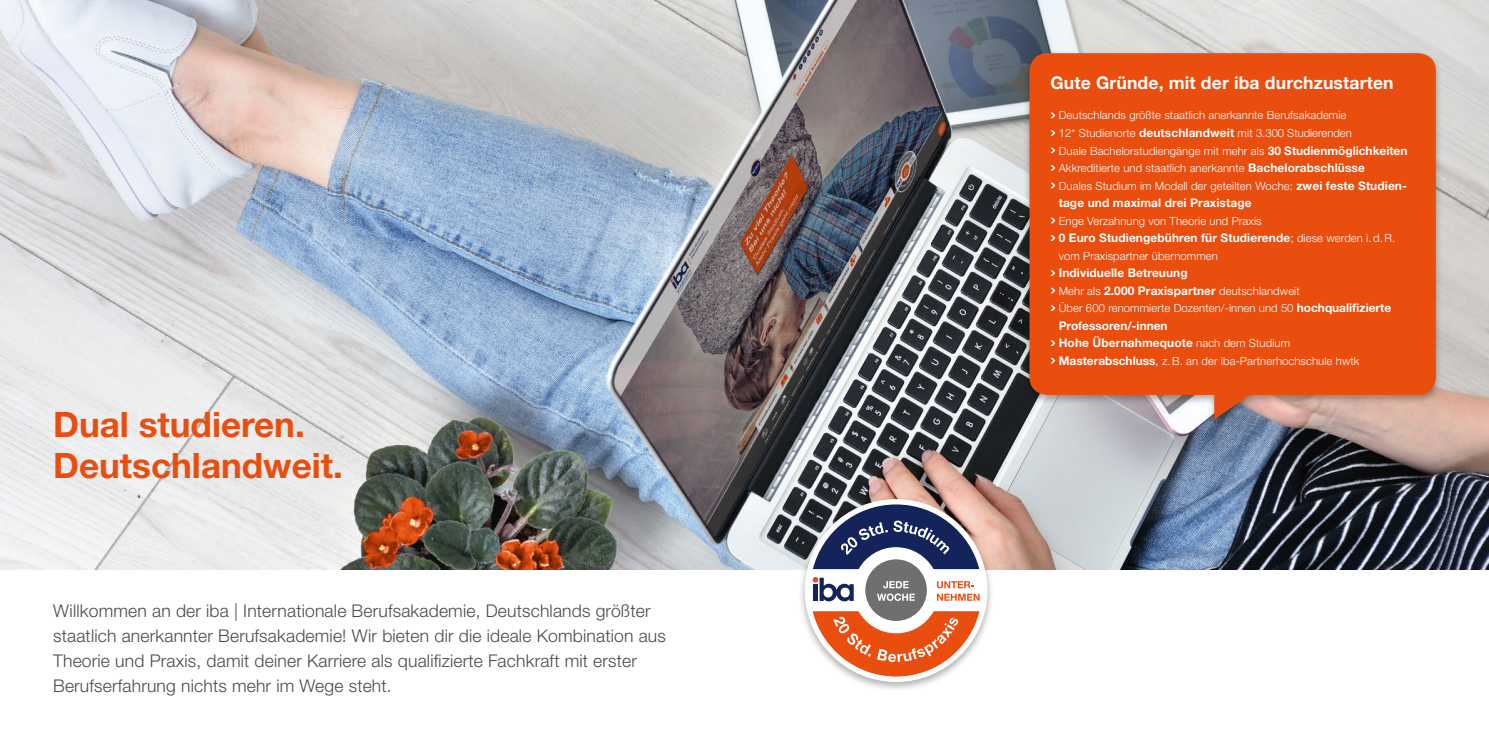
<style>
.page{position:relative;width:1489px;height:745px;background:#fff}
.page>*{position:absolute;margin:0;border:0;box-sizing:border-box;transform-origin:0 0}
.Seitenheadline{font:700 35px "Helvetica Neue LT Std";color:#e94e0f}
.Copy_9_light{font:300 17.5px/25px "Helvetica Neue LT Std";letter-spacing:.01em;color:#4a4a49}
.Copy_9_light-2{font:700 17.5px "Helvetica Neue LT Std";letter-spacing:.01em;color:#fff}
.Copy_9_light-3{font:700 11.88px "Helvetica Neue LT Std";letter-spacing:.01em;color:#fff}
.Copy_9_light-4{font:300 11.25px "Helvetica Neue LT Std";letter-spacing:.01em;color:#fff}
.s1{font-weight:700;font-size:11.88px}
.s2{font-weight:300}
.s3{font-weight:300;font-size:11.25px}
</style>
<div class="page">
<img style="left:0;top:0;width:1488px;height:568px">
<div style="left:797px;top:495px;width:197px;height:197px;background:#000;opacity:.3"></div>
<div style="left:804px;top:498px;width:183px;height:183px;background:#fff;border-radius:50%"></div>
<div style="left:865px;top:559px;width:61px;height:61px;background:#706f6f;border-radius:50%"></div>
<svg style="left:936px;top:581px;width:43px;height:19px"></svg>
<svg style="left:877px;top:581px;width:37px;height:19px"></svg>
<svg style="left:812px;top:610px;width:167px;height:66px"></svg>
<svg style="left:812px;top:504px;width:167px;height:64px"></svg>
<svg style="left:812px;top:577px;width:41px;height:24px"></svg>
<div style="left:1022px;top:50px;width:420px;height:378px;background:#000;opacity:.3"></div>
<div style="left:1029px;top:53px;width:406px;height:366px;background:#e94e0f"></div>
<svg style="left:1050px;top:112px;width:5px;height:6px"></svg>
<svg style="left:1050px;top:130px;width:5px;height:6px"></svg>
<svg style="left:1050px;top:147px;width:5px;height:6px"></svg>
<svg style="left:1050px;top:165px;width:5px;height:6px"></svg>
<svg style="left:1050px;top:182px;width:5px;height:6px"></svg>
<svg style="left:1050px;top:217px;width:5px;height:6px"></svg>
<svg style="left:1050px;top:235px;width:5px;height:6px"></svg>
<svg style="left:1050px;top:270px;width:5px;height:6px"></svg>
<svg style="left:1050px;top:287px;width:5px;height:6px"></svg>
<svg style="left:1050px;top:305px;width:5px;height:6px"></svg>
<svg style="left:1050px;top:340px;width:5px;height:6px"></svg>
<svg style="left:1050px;top:357px;width:5px;height:6px"></svg>
<p class="Seitenheadline" style="left:53px;top:402px;width:253px">Dual studieren.</p>
<p class="Seitenheadline" style="left:53px;top:443px;width:291px">Deutschlandweit.</p>
<p class="Copy_9_light" style="left:53px;top:597px;width:614px">Willkommen an der iba | Internationale Berufsakademie, Deutschlands größter staatlich anerkannter Berufsakademie! Wir bieten dir die ideale Kombination aus Theorie und Praxis, damit deiner Karriere als qualifizierte Fachkraft mit erster Berufserfahrung nichts mehr im Wege steht.</p>
<p class="Copy_9_light-2" style="left:1050px;top:72px;width:345px">Gute Gründe, mit der iba durchzustarten</p>
<p class="Copy_9_light-4" style="left:1058px;top:108px;width:289px">Deutschlands größte staatlich anerkannte Berufsakademie</p>
<p class="Copy_9_light-4" style="left:1058px;top:126px;width:294px">12* Studienorte <span class="s1">deutschlandweit</span> mit 3.300 Studierenden</p>
<p class="Copy_9_light-4" style="left:1058px;top:143px;width:350px">Duale Bachelorstudiengänge mit mehr als <span class="s1">30 Studienmöglichkeiten</span></p>
<p class="Copy_9_light-4" style="left:1058px;top:161px;width:308px">Akkreditierte und staatlich anerkannte <span class="s1">Bachelorabschlüsse</span></p>
<p class="Copy_9_light-4" style="left:1058px;top:178px;width:350px">Duales Studium im Modell der geteilten Woche: <span class="s1">zwei feste Studien-</span></p>
<p class="Copy_9_light-3" style="left:1058px;top:195px;width:194px">tage und maximal drei Praxistage</p>
<p class="Copy_9_light-4" style="left:1058px;top:213px;width:204px">Enge Verzahnung von Theorie und Praxis</p>
<p class="Copy_9_light-3" style="left:1058px;top:230px;width:338px">0 Euro Studiengebühren für Studierende<span class="s2">;</span> <span class="s3">diese werden i. d.R.</span></p>
<p class="Copy_9_light-4" style="left:1058px;top:248px;width:161px">vom Praxispartner übernommen</p>
<p class="Copy_9_light-3" style="left:1058px;top:265px;width:130px">Individuelle Betreuung</p>
<p class="Copy_9_light-4" style="left:1058px;top:283px;width:242px">Mehr als <span class="s1">2.000 Praxispartner</span> deutschlandweit</p>
<p class="Copy_9_light-4" style="left:1058px;top:301px;width:334px">Über 600 renommierte Dozenten/-innen und 50 <span class="s1">hochqualifizierte</span></p>
<p class="Copy_9_light-3" style="left:1058px;top:318px;width:110px">Professoren/-innen</p>
<p class="Copy_9_light-3" style="left:1058px;top:335px;width:233px">Hohe Übernahmequote <span class="s3">nach dem Studium</span></p>
<p class="Copy_9_light-4" style="left:1058px;top:353px;width:302px"><span class="s1">Masterabschluss</span>, z.B. an der iba-Partnerhochschule hwtk</p>
</div>
